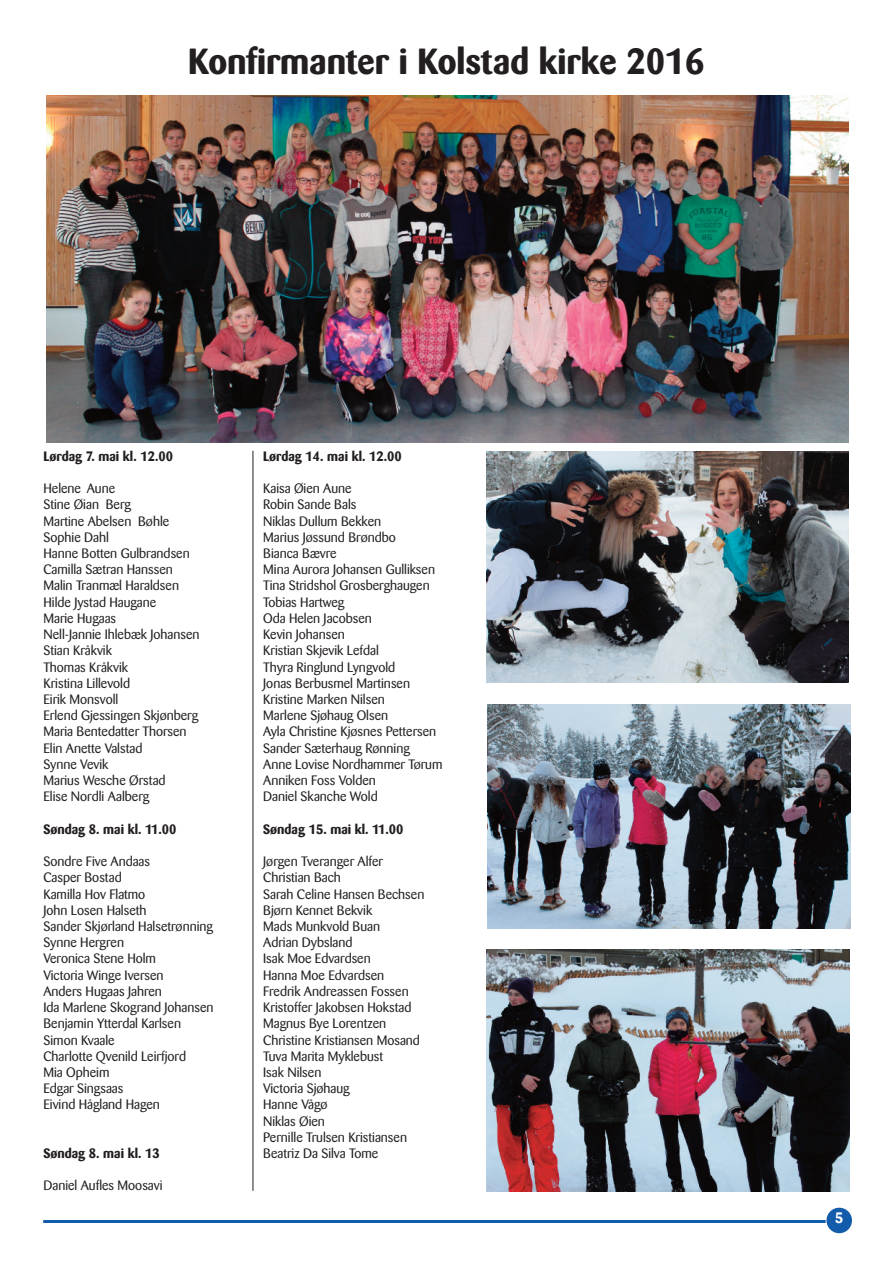
<style>
.page{position:relative;width:893px;height:1263px;background:#fff}
.page>*{position:absolute;margin:0;border:0;box-sizing:border-box;transform-origin:0 0}
.t1{font:700 36px "Barmeno";color:#231f20}
.t2{font:700 15px "Barmeno";color:#fff}
.t3{font:13.5px/16.2px "Barmeno";color:#231f20}
.t4{font:700 13.5px "Barmeno";color:#231f20}
</style>
<div class="page">
<div style="left:826px;top:1208px;width:26px;height:25px;background:#135cab;border-radius:50%"></div>
<hr style="left:43px;top:1220px;width:783px;height:3px;background:#135cab">
<img style="left:46px;top:96px;width:802px;height:346px">
<img style="left:488px;top:705px;width:362px;height:223px">
<img style="left:486px;top:452px;width:363px;height:230px">
<img style="left:487px;top:950px;width:362px;height:241px">
<hr style="left:253px;top:451px;width:1px;height:740px;background:#231f20">
<h1 class="t1" style="left:188px;top:43px;width:518px">Konfirmanter i Kolstad kirke 2016</h1>
<p class="t4" style="left:43px;top:449px;width:131px">Lørdag 7. mai kl. 12.00</p>
<p class="t3" style="left:43px;top:481px;width:158px">Helene Aune<br>Stine Øian Berg<br>Martine Abelsen Bøhle<br>Sophie Dahl<br>Hanne Botten Gulbrandsen<br>Camilla Sætran Hanssen<br>Malin Tranmæl Haraldsen<br>Hilde Jystad Haugane<br>Marie Hugaas<br>Nell-Jannie Ihlebæk Johansen<br>Stian Kråkvik<br>Thomas Kråkvik<br>Kristina Lillevold<br>Eirik Monsvoll<br>Erlend Gjessingen Skjønberg<br>Maria Bentedatter Thorsen<br>Elin Anette Valstad<br>Synne Vevik<br>Marius Wesche Ørstad<br>Elise Nordli Aalberg</p>
<p class="t4" style="left:43px;top:822px;width:134px">Søndag 8. mai kl. 11.00</p>
<p class="t3" style="left:43px;top:854px;width:172px">Sondre Five Andaas<br>Casper Bostad<br>Kamilla Hov Flatmo<br>John Losen Halseth<br>Sander Skjørland Halsetrønning<br>Synne Hergren<br>Veronica Stene Holm<br>Victoria Winge Iversen<br>Anders Hugaas Jahren<br>Ida Marlene Skogrand Johansen<br>Benjamin Ytterdal Karlsen<br>Simon Kvaale<br>Charlotte Qvenild Leirfjord<br>Mia Opheim<br>Edgar Singsaas<br>Eivind Hågland Hagen</p>
<p class="t4" style="left:43px;top:1146px;width:118px">Søndag 8. mai kl. 13</p>
<p class="t3" style="left:43px;top:1179px;width:121px">Daniel Aufles Moosavi</p>
<p class="t4" style="left:263px;top:449px;width:140px">Lørdag 14. mai kl. 12.00</p>
<p class="t3" style="left:263px;top:481px;width:181px">Kaisa Øien Aune<br>Robin Sande Bals<br>Niklas Dullum Bekken<br>Marius Jøssund Brøndbo<br>Bianca Bævre<br>Mina Aurora Johansen Gulliksen<br>Tina Stridshol Grosberghaugen<br>Tobias Hartweg<br>Oda Helen Jacobsen<br>Kevin Johansen<br>Kristian Skjevik Lefdal<br>Thyra Ringlund Lyngvold<br>Jonas Berbusmel Martinsen<br>Kristine Marken Nilsen<br>Marlene Sjøhaug Olsen<br>Ayla Christine Kjøsnes Pettersen<br>Sander Sæterhaug Rønning<br>Anne Lovise Nordhammer Tørum<br>Anniken Foss Volden<br>Daniel Skanche Wold</p>
<p class="t4" style="left:263px;top:822px;width:142px">Søndag 15. mai kl. 11.00</p>
<p class="t3" style="left:263px;top:854px;width:163px">Jørgen Tveranger Alfer<br>Christian Bach<br>Sarah Celine Hansen Bechsen<br>Bjørn Kennet Bekvik<br>Mads Munkvold Buan<br>Adrian Dybsland<br>Isak Moe Edvardsen<br>Hanna Moe Edvardsen<br>Fredrik Andreassen Fossen<br>Kristoffer Jakobsen Hokstad<br>Magnus Bye Lorentzen<br>Christine Kristiansen Mosand<br>Tuva Marita Myklebust<br>Isak Nilsen<br>Victoria Sjøhaug<br>Hanne Vågø<br>Niklas Øien<br>Pernille Trulsen Kristiansen<br>Beatriz Da Silva Tome</p>
<p class="t2" style="left:835px;top:1210px;width:10px">5</p>
</div>
